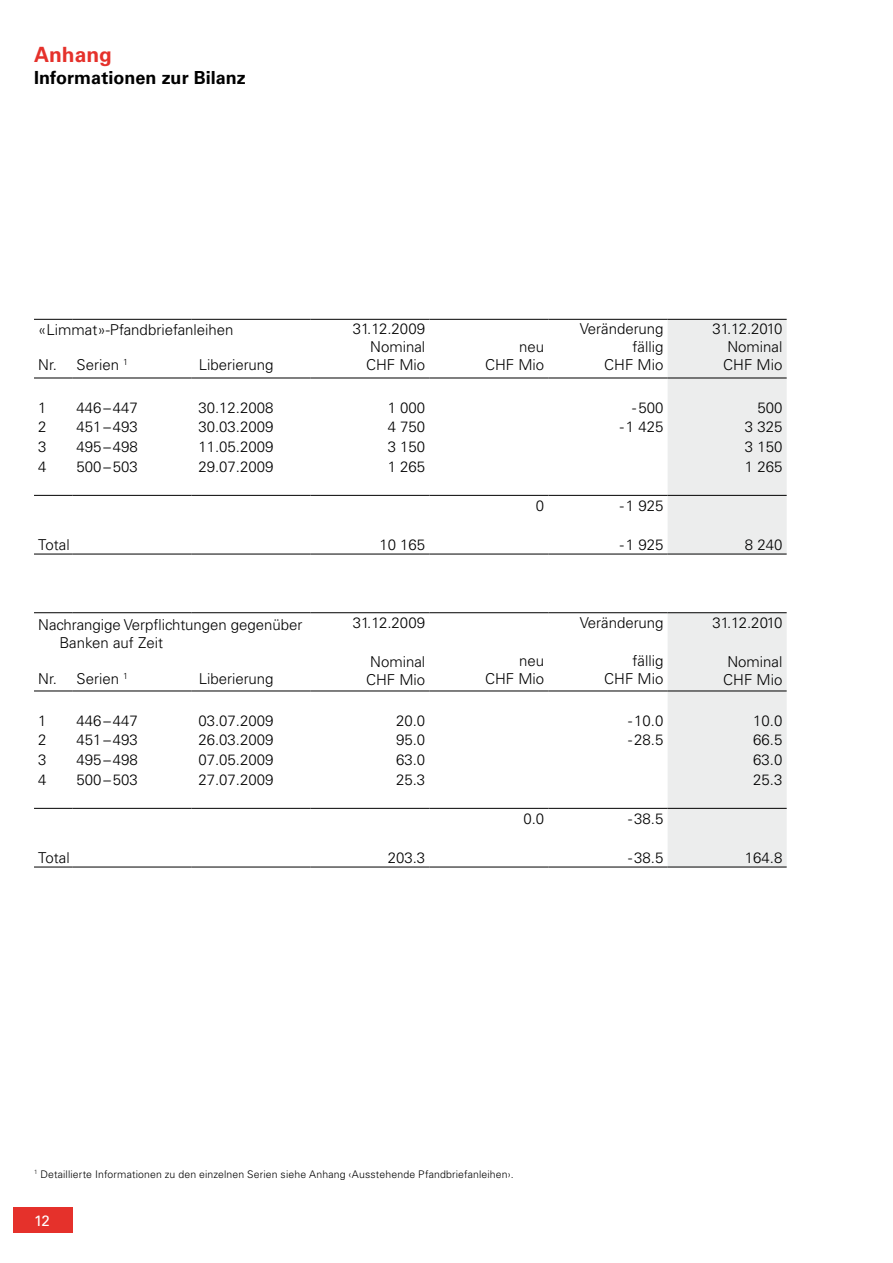
<style>
.page{position:relative;width:893px;height:1263px;background:#fff}
.page>*{position:absolute;margin:0;border:0;box-sizing:border-box;transform-origin:0 0}
.t1{font:700 21px "Univers LT Std";color:#e5312b}
.t2{font:700 18px "Univers LT Std";letter-spacing:.005em;color:#000}
.t3{font:300 15px/18px "Univers LT Std";color:#000}
.t4{font:15px "Univers LT Std";color:#fff}
.t5{font:300 10.5px "Univers LT Std";letter-spacing:.015em;color:#000}
</style>
<div class="page">
<div style="left:13px;top:1208px;width:59px;height:25px;background:#e5312b"></div>
<svg style="left:668px;top:320px;width:119px;height:547px;background:#eceded"></svg>
<hr style="left:34px;top:319px;width:38px;height:1px;background:#000">
<hr style="left:72px;top:319px;width:119px;height:1px;background:#000">
<hr style="left:191px;top:319px;width:119px;height:1px;background:#000">
<hr style="left:310px;top:319px;width:119px;height:1px;background:#000">
<hr style="left:668px;top:319px;width:119px;height:1px;background:#000">
<hr style="left:34px;top:378px;width:38px;height:1px;background:#000">
<hr style="left:72px;top:378px;width:119px;height:1px;background:#000">
<hr style="left:191px;top:378px;width:119px;height:1px;background:#000">
<hr style="left:310px;top:378px;width:119px;height:1px;background:#000">
<hr style="left:668px;top:378px;width:119px;height:1px;background:#000">
<hr style="left:34px;top:495px;width:38px;height:1px;background:#000">
<hr style="left:72px;top:495px;width:119px;height:1px;background:#000">
<hr style="left:191px;top:495px;width:119px;height:1px;background:#000">
<hr style="left:310px;top:495px;width:119px;height:1px;background:#000">
<hr style="left:429px;top:495px;width:120px;height:1px;background:#000">
<hr style="left:549px;top:495px;width:119px;height:1px;background:#000">
<hr style="left:668px;top:495px;width:119px;height:1px;background:#000">
<hr style="left:429px;top:319px;width:120px;height:1px;background:#000">
<hr style="left:549px;top:319px;width:119px;height:1px;background:#000">
<hr style="left:429px;top:612px;width:120px;height:1px;background:#000">
<hr style="left:549px;top:612px;width:119px;height:1px;background:#000">
<hr style="left:34px;top:612px;width:38px;height:1px;background:#000">
<hr style="left:72px;top:612px;width:119px;height:1px;background:#000">
<hr style="left:191px;top:612px;width:119px;height:1px;background:#000">
<hr style="left:310px;top:612px;width:119px;height:1px;background:#000">
<hr style="left:668px;top:612px;width:119px;height:1px;background:#000">
<hr style="left:34px;top:691px;width:38px;height:1px;background:#000">
<hr style="left:72px;top:691px;width:119px;height:1px;background:#000">
<hr style="left:191px;top:691px;width:119px;height:1px;background:#000">
<hr style="left:310px;top:691px;width:119px;height:1px;background:#000">
<hr style="left:668px;top:691px;width:119px;height:1px;background:#000">
<hr style="left:34px;top:808px;width:38px;height:1px;background:#000">
<hr style="left:72px;top:808px;width:119px;height:1px;background:#000">
<hr style="left:191px;top:808px;width:119px;height:1px;background:#000">
<hr style="left:310px;top:808px;width:119px;height:1px;background:#000">
<hr style="left:429px;top:808px;width:120px;height:1px;background:#000">
<hr style="left:549px;top:808px;width:119px;height:1px;background:#000">
<hr style="left:668px;top:808px;width:119px;height:1px;background:#000">
<hr style="left:34px;top:867px;width:38px;height:1px;background:#000">
<hr style="left:72px;top:867px;width:119px;height:1px;background:#000">
<hr style="left:191px;top:867px;width:119px;height:1px;background:#000">
<hr style="left:310px;top:867px;width:119px;height:1px;background:#000">
<hr style="left:429px;top:867px;width:120px;height:1px;background:#000">
<hr style="left:549px;top:867px;width:119px;height:1px;background:#000">
<hr style="left:668px;top:867px;width:119px;height:1px;background:#000">
<hr style="left:34px;top:554px;width:38px;height:1px;background:#000">
<hr style="left:72px;top:554px;width:119px;height:1px;background:#000">
<hr style="left:191px;top:554px;width:119px;height:1px;background:#000">
<hr style="left:310px;top:554px;width:119px;height:1px;background:#000">
<hr style="left:429px;top:554px;width:120px;height:1px;background:#000">
<hr style="left:549px;top:554px;width:119px;height:1px;background:#000">
<hr style="left:668px;top:554px;width:119px;height:1px;background:#000">
<hr style="left:429px;top:378px;width:120px;height:1px;background:#000">
<hr style="left:549px;top:378px;width:119px;height:1px;background:#000">
<hr style="left:429px;top:691px;width:120px;height:1px;background:#000">
<hr style="left:549px;top:691px;width:119px;height:1px;background:#000">
<h1 class="t1" style="left:34px;top:42px;width:80px">Anhang</h1>
<p class="t2" style="left:34px;top:67px;width:213px">Informationen zur Bilanz</p>
<p class="t3" style="left:38px;top:320px;width:197px">«Limmat»-Pfandbriefanleihen</p>
<p class="t3" style="left:366px;top:320px;width:61px;text-align:justify;text-indent:-13px">31.12.2009<br>Nominal CHF Mio</p>
<p class="t3" style="left:580px;top:320px;width:85px">Veränderung</p>
<p class="t3" style="left:723px;top:320px;width:61px;text-align:justify;text-indent:-11px">31.12.2010<br>Nominal CHF Mio</p>
<p class="t3" style="left:519px;top:338px;width:27px">neu</p>
<p class="t3" style="left:632px;top:338px;width:32px">fällig</p>
<p class="t3" style="left:38px;top:356px;width:91px">Nr. Serien <sup>1</sup></p>
<p class="t3" style="left:199px;top:356px;width:76px">Liberierung</p>
<p class="t3" style="left:485px;top:356px;width:61px">CHF Mio</p>
<p class="t3" style="left:604px;top:356px;width:61px">CHF Mio</p>
<p class="t3" style="left:38px;top:399px;width:10px">1</p>
<p class="t3" style="left:77px;top:399px;width:63px">446–447</p>
<p class="t3" style="left:198px;top:399px;width:77px">30.12.2008</p>
<p class="t3" style="left:388px;top:399px;width:39px">1 000</p>
<p class="t3" style="left:632px;top:399px;width:33px">-500</p>
<p class="t3" style="left:757px;top:399px;width:27px">500</p>
<p class="t3" style="left:38px;top:418px;width:10px">2</p>
<p class="t3" style="left:77px;top:418px;width:63px">451–493</p>
<p class="t3" style="left:198px;top:418px;width:77px">30.03.2009</p>
<p class="t3" style="left:388px;top:418px;width:39px">4 750</p>
<p class="t3" style="left:620px;top:418px;width:45px">-1 425</p>
<p class="t3" style="left:745px;top:418px;width:39px">3 325</p>
<p class="t3" style="left:38px;top:438px;width:10px">3</p>
<p class="t3" style="left:77px;top:438px;width:63px">495–498</p>
<p class="t3" style="left:198px;top:438px;width:77px">11.05.2009</p>
<p class="t3" style="left:388px;top:438px;width:39px">3 150</p>
<p class="t3" style="left:745px;top:438px;width:39px">3 150</p>
<p class="t3" style="left:38px;top:457px;width:10px">4</p>
<p class="t3" style="left:77px;top:457px;width:63px">500–503</p>
<p class="t3" style="left:198px;top:457px;width:77px">29.07.2009</p>
<p class="t3" style="left:388px;top:457px;width:39px">1 265</p>
<p class="t3" style="left:745px;top:457px;width:39px">1 265</p>
<p class="t3" style="left:536px;top:496px;width:10px">0</p>
<p class="t3" style="left:620px;top:496px;width:45px">-1 925</p>
<p class="t3" style="left:38px;top:535px;width:33px">Total</p>
<p class="t3" style="left:379px;top:535px;width:47px">10 165</p>
<p class="t3" style="left:620px;top:535px;width:45px">-1 925</p>
<p class="t3" style="left:745px;top:535px;width:39px">8 240</p>
<p class="t3" style="left:60px;top:615px;width:245px;text-indent:-21px">Nachrangige Verpflichtungen gegenüber<br>Banken auf Zeit</p>
<p class="t3" style="left:353px;top:613px;width:74px">31.12.2009</p>
<p class="t3" style="left:580px;top:613px;width:85px">Veränderung</p>
<p class="t3" style="left:712px;top:613px;width:71px">31.12.2010</p>
<p class="t3" style="left:366px;top:652px;width:61px">Nominal<br>CHF Mio</p>
<p class="t3" style="left:723px;top:652px;width:61px">Nominal<br>CHF Mio</p>
<p class="t3" style="left:519px;top:652px;width:27px">neu</p>
<p class="t3" style="left:632px;top:652px;width:32px">fällig</p>
<p class="t3" style="left:38px;top:670px;width:91px">Nr. Serien <sup>1</sup></p>
<p class="t3" style="left:199px;top:670px;width:76px">Liberierung</p>
<p class="t3" style="left:485px;top:670px;width:61px">CHF Mio</p>
<p class="t3" style="left:604px;top:670px;width:61px">CHF Mio</p>
<p class="t3" style="left:38px;top:711px;width:10px">1</p>
<p class="t3" style="left:77px;top:711px;width:63px">446–447</p>
<p class="t3" style="left:198px;top:711px;width:77px">03.07.2009</p>
<p class="t3" style="left:396px;top:711px;width:31px">20.0</p>
<p class="t3" style="left:628px;top:711px;width:37px">-10.0</p>
<p class="t3" style="left:753px;top:711px;width:31px">10.0</p>
<p class="t3" style="left:38px;top:731px;width:10px">2</p>
<p class="t3" style="left:77px;top:731px;width:63px">451–493</p>
<p class="t3" style="left:198px;top:731px;width:77px">26.03.2009</p>
<p class="t3" style="left:396px;top:731px;width:31px">95.0</p>
<p class="t3" style="left:628px;top:731px;width:37px">-28.5</p>
<p class="t3" style="left:753px;top:731px;width:31px">66.5</p>
<p class="t3" style="left:38px;top:751px;width:10px">3</p>
<p class="t3" style="left:77px;top:751px;width:63px">495–498</p>
<p class="t3" style="left:198px;top:751px;width:77px">07.05.2009</p>
<p class="t3" style="left:396px;top:751px;width:31px">63.0</p>
<p class="t3" style="left:753px;top:751px;width:31px">63.0</p>
<p class="t3" style="left:38px;top:770px;width:10px">4</p>
<p class="t3" style="left:77px;top:770px;width:63px">500–503</p>
<p class="t3" style="left:198px;top:770px;width:77px">27.07.2009</p>
<p class="t3" style="left:396px;top:770px;width:31px">25.3</p>
<p class="t3" style="left:753px;top:770px;width:31px">25.3</p>
<p class="t3" style="left:523px;top:809px;width:22px">0.0</p>
<p class="t3" style="left:628px;top:809px;width:37px">-38.5</p>
<p class="t3" style="left:38px;top:848px;width:33px">Total</p>
<p class="t3" style="left:388px;top:848px;width:39px">203.3</p>
<p class="t3" style="left:628px;top:848px;width:37px">-38.5</p>
<p class="t3" style="left:745px;top:848px;width:39px">164.8</p>
<p class="t5" style="left:34px;top:1168px;width:481px"><sup>1</sup> Detaillierte Informationen zu den einzelnen Serien siehe Anhang ‹Ausstehende Pfandbriefanleihen›.</p>
<p class="t4" style="left:34px;top:1212px;width:17px">12</p>
</div>
